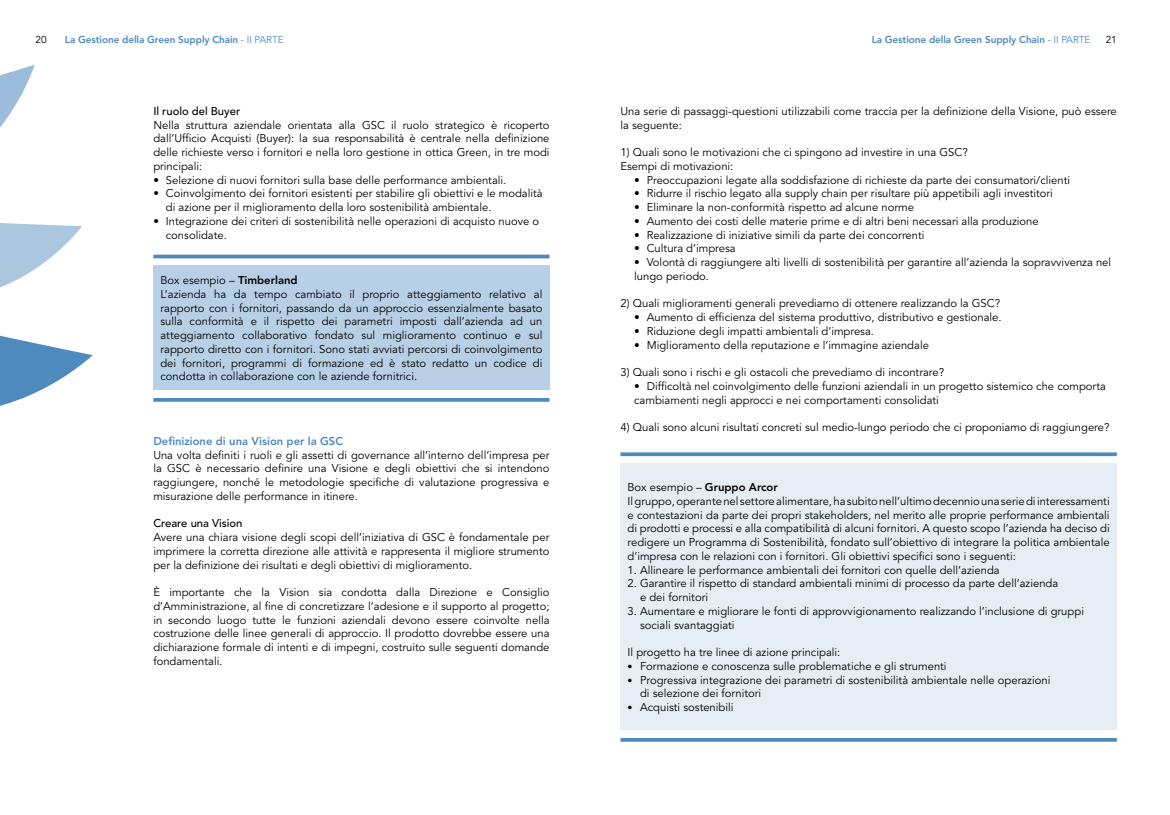
<style>
.page{position:relative;width:1170px;height:815px;background:#fff}
.page>*{position:absolute;margin:0;border:0;box-sizing:border-box;transform-origin:0 0}
.t1{font:11.25px/13.8px "Avenir";color:#000}
.t2{font:800 10px "Avenir";letter-spacing:-.01em;color:#4f8abe}
.t3{font:10px "Avenir";color:#000}
.s1{font-weight:400}
.s2{font-weight:500}
.s3{font-weight:800}
.s4{font-weight:800;color:#4f8abe}
.s5{font-size:10px}
</style>
<div class="page">
<svg style="left:0;top:65px;width:93px;height:341px"></svg>
<svg style="left:153px;top:255px;width:396px;height:147px"></svg>
<div style="left:153px;top:266px;width:396px;height:124px;background:#b8d0e5"></div>
<svg style="left:620px;top:452px;width:496px;height:290px"></svg>
<div style="left:620px;top:464px;width:496px;height:266px;background:#e5edf5"></div>
<p class="t2" style="left:65px;top:34px;width:220px">La Gestione della Green Supply Chain <span class="s1">- II PARTE</span></p>
<p class="t2" style="left:871px;top:34px;width:220px">La Gestione della Green Supply Chain <span class="s1">- II PARTE</span></p>
<p class="t3" style="left:35px;top:34px;width:13px">20</p>
<p class="t3" style="left:1105px;top:34px;width:13px">21</p>
<p class="t1" style="left:153px;top:104px;width:398px"><span class="s2">Il ruolo del Buyer<br></span>Nella struttura aziendale orientata alla GSC il ruolo strategico è ricoperto dall’Ufficio Acquisti (Buyer): la sua responsabilità è centrale nella definizione delle richieste verso i fornitori e nella loro gestione in ottica Green, in tre modi principali:</p>
<p class="t1" style="left:153px;top:173px;width:354px">• Selezione di nuovi fornitori sulla base delle performance ambientali.</p>
<p class="t1" style="left:166px;top:187px;width:378px;text-indent:-12px">• Coinvolgimento dei fornitori esistenti per stabilire gli obiettivi e le modalità di azione per il miglioramento della loro sostenibilità ambientale.</p>
<p class="t1" style="left:166px;top:214px;width:375px;text-indent:-12px">• Integrazione dei criteri di sostenibilità nelle operazioni di acquisto nuove o consolidate.</p>
<p class="t1" style="left:160px;top:274px;width:383px">Box esempio – <span class="s3">Timberland<br></span>L’azienda ha da tempo cambiato il proprio atteggiamento relativo al rapporto con i fornitori, passando da un approccio essenzialmente basato sulla conformità e il rispetto dei parametri imposti dall’azienda ad un atteggiamento collaborativo fondato sul miglioramento continuo e sul rapporto diretto con i fornitori. Sono stati avviati percorsi di coinvolgimento dei fornitori, programmi di formazione ed è stato redatto un codice di condotta in collaborazione con le aziende fornitrici.</p>
<p class="t1" style="left:153px;top:434px;width:398px"><span class="s4">Definizione di una Vision per la GSC<br></span>Una volta definiti i ruoli e gli assetti di governance all’interno dell’impresa per la GSC è necessario definire una Visione e degli obiettivi che si intendono raggiungere, nonché le metodologie specifiche di valutazione progressiva e misurazione delle performance in itinere.</p>
<p class="t1" style="left:153px;top:517px;width:397px"><span class="s2">Creare una Vision<br></span>Avere una chiara visione degli scopi dell’iniziativa di GSC è fondamentale per imprimere la corretta direzione alle attività e rappresenta il migliore strumento per la definizione dei risultati e degli obiettivi di miglioramento.</p>
<p class="t1" style="left:153px;top:586px;width:398px;text-align:justify">È importante che la Vision sia condotta dalla Direzione e Consiglio d’Amministrazione, al fine di concretizzare l’adesione e il supporto al progetto; in secondo luogo tutte le funzioni aziendali devono essere coinvolte nella costruzione delle linee generali di approccio. Il prodotto dovrebbe essere una dichiarazione formale di intenti e di impegni, costruito sulle seguenti domande fondamentali.</p>
<p class="t1" style="left:620px;top:104px;width:498px">Una serie di passaggi-questioni utilizzabili come traccia per la definizione della Visione, può essere la seguente:</p>
<p class="t1" style="left:620px;top:146px;width:349px">1) Quali sono le motivazioni che ci spingono ad investire in una GSC?<br>Esempi di motivazioni:</p>
<p class="t1" style="left:634px;top:173px;width:437px">• Preoccupazioni legate alla soddisfazione di richieste da parte dei consumatori/clienti</p>
<p class="t1" style="left:634px;top:187px;width:420px">• Ridurre il rischio legato alla supply chain per risultare più appetibili agli investitori</p>
<p class="t1" style="left:634px;top:201px;width:281px">• Eliminare la non-conformità rispetto ad alcune norme</p>
<p class="t1" style="left:634px;top:214px;width:406px">• Aumento dei costi delle materie prime e di altri beni necessari alla produzione</p>
<p class="t1" style="left:634px;top:228px;width:292px">• Realizzazione di iniziative simili da parte dei concorrenti</p>
<p class="t1" style="left:634px;top:242px;width:103px">• Cultura d’impresa</p>
<p class="t1" style="left:634px;top:256px;width:478px">• Volontà di raggiungere alti livelli di sostenibilità per garantire all’azienda la sopravvivenza nel lungo periodo.</p>
<p class="t1" style="left:620px;top:297px;width:381px">2) Quali miglioramenti generali prevediamo di ottenere realizzando la GSC?</p>
<p class="t1" style="left:634px;top:311px;width:369px">• Aumento di efficienza del sistema produttivo, distributivo e gestionale.</p>
<p class="t1" style="left:634px;top:324px;width:241px">• Riduzione degli impatti ambientali d’impresa.</p>
<p class="t1" style="left:634px;top:338px;width:296px">• Miglioramento della reputazione e l’immagine aziendale</p>
<p class="t1" style="left:620px;top:366px;width:325px">3) Quali sono i rischi e gli ostacoli che prevediamo di incontrare?</p>
<p class="t1" style="left:634px;top:379px;width:473px">• Difficoltà nel coinvolgimento delle funzioni aziendali in un progetto sistemico che comporta cambiamenti negli approcci e nei comportamenti consolidati</p>
<p class="t1" style="left:620px;top:421px;width:490px">4) Quali sono alcuni risultati concreti sul medio-lungo periodo che ci proponiamo di raggiungere?</p>
<p class="t1" style="left:627px;top:481px;width:483px">Box esempio – <span class="s3">Gruppo Arcor<br></span>Il gruppo, operante nel settore alimentare, ha subito nell’ultimo decennio una serie di interessamenti e contestazioni da parte dei propri stakeholders, nel merito alle proprie performance ambientali di prodotti e processi e alla compatibilità di alcuni fornitori. A questo scopo l’azienda ha deciso di redigere un Programma di Sostenibilità, fondato sull’obiettivo di integrare la politica ambientale d’impresa con le relazioni con i fornitori. Gli obiettivi specifici sono i seguenti:</p>
<p class="t1" style="left:627px;top:563px;width:374px">1. Allineare le performance ambientali dei fornitori con quelle dell’azienda</p>
<p class="t1" style="left:640px;top:577px;width:420px;text-indent:-13px">2. Garantire il rispetto di standard ambientali minimi di processo da parte dell’azienda e dei fornitori</p>
<p class="t1" style="left:640px;top:604px;width:445px;text-indent:-13px">3. Aumentare e migliorare le fonti di approvvigionamento realizzando l’inclusione di gruppi sociali svantaggiati</p>
<p class="t1" style="left:627px;top:646px;width:214px">Il progetto ha tre linee di azione principali:</p>
<p class="t1" style="left:627px;top:659px;width:320px"><span class="s5">•</span> Formazione e conoscenza sulle problematiche e gli strumenti</p>
<p class="t1" style="left:640px;top:673px;width:412px;text-indent:-12px"><span class="s5">•</span> Progressiva integrazione dei parametri di sostenibilità ambientale nelle operazioni di selezione dei fornitori</p>
<p class="t1" style="left:627px;top:701px;width:107px"><span class="s5">•</span> Acquisti sostenibili</p>
</div>
